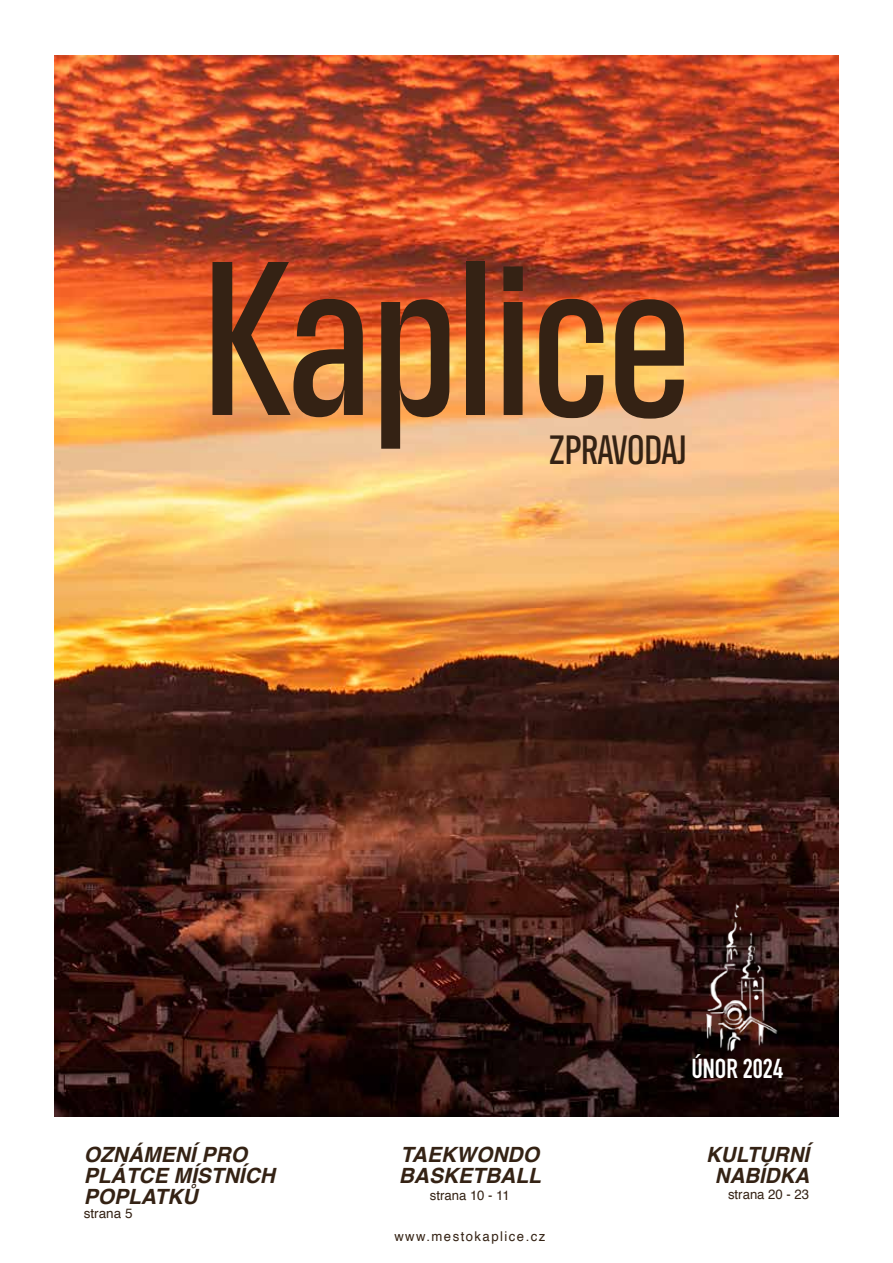
<style>
.page{position:relative;width:893px;height:1263px;background:#fff}
.page>*{position:absolute;margin:0;border:0;box-sizing:border-box;transform-origin:0 0}
.t1{font:500 225px "Antarctican Headline";color:#342214}
.t2{font:500 42px "Antarctican Headline";letter-spacing:-.005em;color:#342214}
.t3{font:700 27px "DIN Condensed";color:#fff}
.t4{font:italic 700 21px/21px "Helvetica";color:#342214}
.t5{font:700 16.5px "Helvetica";color:#000}
.t6{font:13.5px "Helvetica";color:#342214}
.t7{font:13.5px "Helvetica";letter-spacing:.11em;color:#342214}
</style>
<div class="page">
<img style="left:54px;top:55px;width:785px;height:1061px">
<img style="left:706px;top:903px;width:75px;height:164px">
<h1 class="t1" style="left:201px;top:182px;width:492px">Kaplice</h1>
<h2 class="t2" style="left:549px;top:420px;width:139px">ZPRAVODAJ</h2>
<p class="t4" style="left:84px;top:1146px;width:193px">OZNÁMENÍ PRO<br>PLÁTCE MÍSTNÍCH<br>POPLATKŮ</p>
<p class="t6" style="left:84px;top:1203px;width:50px">strana 5</p>
<p class="t4" style="left:399px;top:1146px;width:144px;line-height:21.6px">TAEKWONDO<br>BASKETBALL</p>
<p class="t6" style="left:430px;top:1184px;width:82px">strana 10 - 11</p>
<p class="t7" style="left:394px;top:1226px;width:152px">www.mestokaplice.cz</p>
<p class="t5" style="left:442px;top:1220px;width:11px">1</p>
<p class="t3" style="left:691px;top:1050px;width:93px">ÚNOR 2024</p>
<p class="t4" style="left:706px;top:1146px;width:105px;text-align:center">KULTURNÍ<br>NABÍDKA</p>
<p class="t6" style="left:728px;top:1184px;width:83px">strana 20 - 23</p>
</div>
